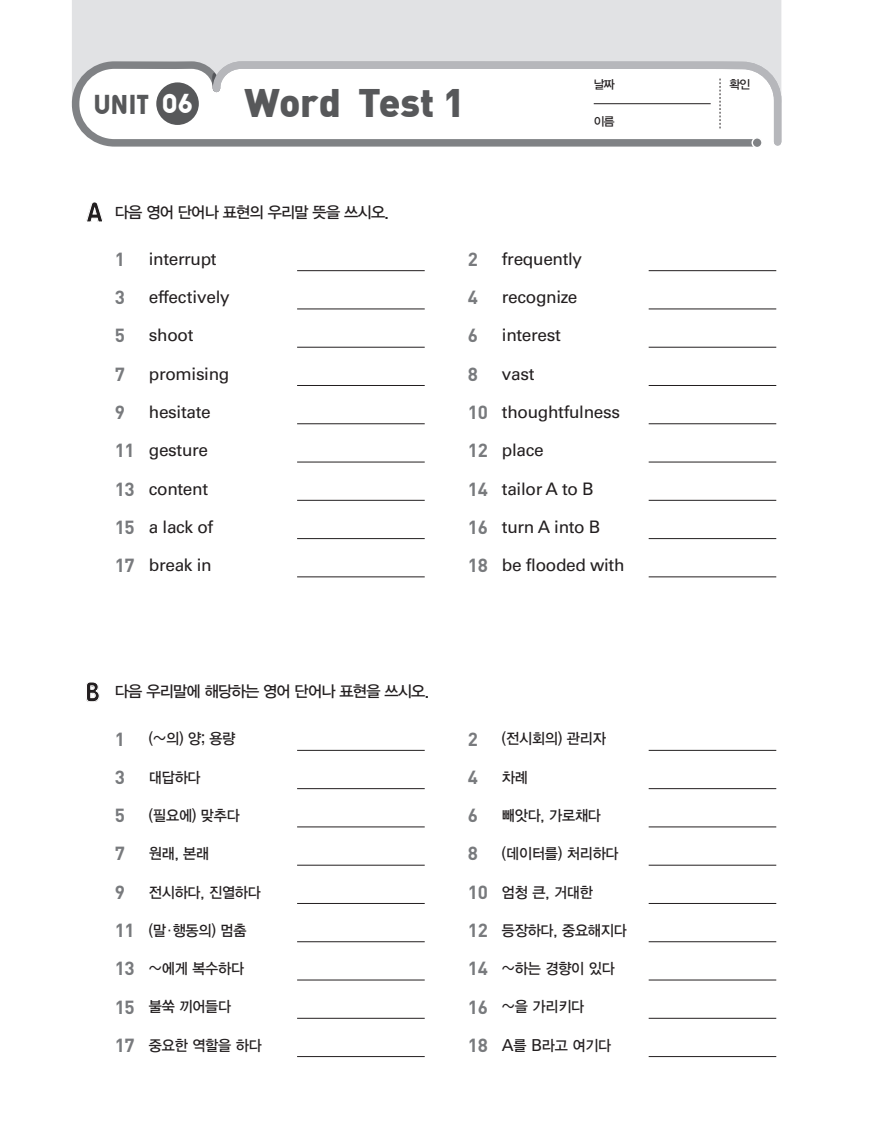
<style>
.page{position:relative;width:872px;height:1127px;background:#fff}
.page>*{position:absolute;margin:0;border:0;box-sizing:border-box;transform-origin:0 0}
.t1{font:39px "Dinbla";letter-spacing:-.005em;color:#57585a}
.t2{font:700 27px "Harry";color:#231f20}
.t3{font:700 26.1px "Harry";letter-spacing:.005em;color:#57585a}
.t4{font:700 18.75px "DIN";color:#787a7d}
.t5{font:17.25px "Univers LT Std";letter-spacing:-.02em;color:#231f20}
.t6{font:15.75px "YDVYGO13";letter-spacing:-.05em;color:#231f20}
.t7{font:15px "YDVYGO13";letter-spacing:-.015em;color:#231f20;scale:.95 1}
.t8{font:12px "YDVYGO13";color:#231f20}
.s1{color:#fff}
.s2{font-family:"DIN";font-weight:700;font-size:18.75px;color:#787a7d}
.s3{font-family:"Univers LT Std";font-size:16.5px}
</style>
<div class="page">
<hr style="left:297px;top:270px;width:128px;height:1px;background:#231f20">
<hr style="left:648px;top:270px;width:128px;height:1px;background:#231f20">
<hr style="left:297px;top:309px;width:128px;height:1px;background:#231f20">
<hr style="left:648px;top:309px;width:128px;height:1px;background:#231f20">
<hr style="left:297px;top:347px;width:128px;height:1px;background:#231f20">
<hr style="left:648px;top:347px;width:128px;height:1px;background:#231f20">
<hr style="left:297px;top:385px;width:128px;height:1px;background:#231f20">
<hr style="left:648px;top:385px;width:128px;height:1px;background:#231f20">
<hr style="left:297px;top:423px;width:128px;height:1px;background:#231f20">
<hr style="left:648px;top:423px;width:128px;height:1px;background:#231f20">
<hr style="left:297px;top:462px;width:128px;height:1px;background:#231f20">
<hr style="left:648px;top:462px;width:128px;height:1px;background:#231f20">
<hr style="left:297px;top:500px;width:128px;height:1px;background:#231f20">
<hr style="left:648px;top:500px;width:128px;height:1px;background:#231f20">
<hr style="left:297px;top:538px;width:128px;height:1px;background:#231f20">
<hr style="left:648px;top:538px;width:128px;height:1px;background:#231f20">
<hr style="left:297px;top:577px;width:128px;height:1px;background:#231f20">
<hr style="left:648px;top:577px;width:128px;height:1px;background:#231f20">
<hr style="left:297px;top:750px;width:128px;height:1px;background:#231f20">
<hr style="left:648px;top:750px;width:128px;height:1px;background:#231f20">
<hr style="left:297px;top:788px;width:128px;height:1px;background:#231f20">
<hr style="left:648px;top:788px;width:128px;height:1px;background:#231f20">
<hr style="left:297px;top:826px;width:128px;height:1px;background:#231f20">
<hr style="left:648px;top:826px;width:128px;height:1px;background:#231f20">
<hr style="left:297px;top:865px;width:128px;height:1px;background:#231f20">
<hr style="left:648px;top:865px;width:128px;height:1px;background:#231f20">
<hr style="left:297px;top:903px;width:128px;height:1px;background:#231f20">
<hr style="left:648px;top:903px;width:128px;height:1px;background:#231f20">
<hr style="left:297px;top:941px;width:128px;height:1px;background:#231f20">
<hr style="left:648px;top:941px;width:128px;height:1px;background:#231f20">
<hr style="left:297px;top:980px;width:128px;height:1px;background:#231f20">
<hr style="left:648px;top:980px;width:128px;height:1px;background:#231f20">
<hr style="left:297px;top:1018px;width:128px;height:1px;background:#231f20">
<hr style="left:648px;top:1018px;width:128px;height:1px;background:#231f20">
<hr style="left:297px;top:1056px;width:128px;height:1px;background:#231f20">
<hr style="left:648px;top:1056px;width:128px;height:1px;background:#231f20">
<div style="left:72px;top:0;width:709px;height:58px;background:#e1e2e4"></div>
<svg style="left:71px;top:58px;width:138px;height:89px"></svg>
<svg style="left:209px;top:58px;width:573px;height:89px"></svg>
<div style="left:752px;top:138px;width:10px;height:10px;background:#808285;border-radius:50%"></div>
<div style="left:751px;top:137px;width:11px;height:11px;border:2px solid #fff;border-radius:50%"></div>
<div style="left:156px;top:82px;width:43px;height:43px;background:#57585a;border-radius:50%"></div>
<svg style="left:719px;top:79px;width:1px;height:49px"></svg>
<hr style="left:594px;top:103px;width:116px;height:1px;background:#231f20">
<h3 class="t3" style="left:94px;top:86px;width:101px">UNIT <span class="s1">06</span></h3>
<h1 class="t1" style="left:244px;top:76px;width:222px">Word Test 1</h1>
<p class="t8" style="left:594px;top:78px;width:23px">날짜</p>
<p class="t8" style="left:594px;top:114px;width:23px">이름</p>
<h2 class="t2" style="left:85px;top:194px;width:21px">A</h2>
<p class="t6" style="left:115px;top:203px;width:275px">다음 영어 단어나 표현의 우리말 뜻을 쓰시오.</p>
<p class="t4" style="left:115px;top:247px;width:12px">1</p>
<p class="t5" style="left:149px;top:249px;width:69px">interrupt</p>
<p class="t4" style="left:468px;top:247px;width:12px">2</p>
<p class="t5" style="left:502px;top:249px;width:82px">frequently</p>
<p class="t4" style="left:115px;top:285px;width:12px">3</p>
<p class="t5" style="left:149px;top:287px;width:82px">effectively</p>
<p class="t4" style="left:468px;top:285px;width:12px">4</p>
<p class="t5" style="left:502px;top:287px;width:77px">recognize</p>
<p class="t4" style="left:115px;top:323px;width:12px">5</p>
<p class="t5" style="left:149px;top:325px;width:46px">shoot</p>
<p class="t4" style="left:468px;top:323px;width:12px">6</p>
<p class="t5" style="left:502px;top:325px;width:60px">interest</p>
<p class="t4" style="left:115px;top:362px;width:12px">7</p>
<p class="t5" style="left:149px;top:363px;width:82px">promising</p>
<p class="t4" style="left:468px;top:362px;width:12px">8</p>
<p class="t5" style="left:502px;top:363px;width:34px">vast</p>
<p class="t4" style="left:115px;top:400px;width:12px">9</p>
<p class="t5" style="left:149px;top:402px;width:63px">hesitate</p>
<p class="t5" style="left:468px;top:402px;width:154px"><span class="s2">10</span> thoughtfulness</p>
<p class="t5" style="left:115px;top:440px;width:95px"><span class="s2">11</span> gesture</p>
<p class="t5" style="left:468px;top:440px;width:77px"><span class="s2">12</span> place</p>
<p class="t5" style="left:115px;top:478px;width:95px"><span class="s2">13</span> content</p>
<p class="t5" style="left:468px;top:478px;width:127px"><span class="s2">14</span> tailor A to B</p>
<p class="t5" style="left:115px;top:516px;width:100px"><span class="s2">15</span> a lack of</p>
<p class="t5" style="left:468px;top:516px;width:134px"><span class="s2">16</span> turn A into B</p>
<p class="t5" style="left:115px;top:555px;width:98px"><span class="s2">17</span> break in</p>
<p class="t5" style="left:468px;top:555px;width:158px"><span class="s2">18</span> be flooded with</p>
<h2 class="t2" style="left:85px;top:673px;width:17px">B</h2>
<p class="t6" style="left:115px;top:682px;width:316px">다음 우리말에 해당하는 영어 단어나 표현을 쓰시오.</p>
<p class="t4" style="left:115px;top:726px;width:12px">1</p>
<p class="t7" style="left:149px;top:730px;width:93px">(~의) 양; 용량</p>
<p class="t4" style="left:468px;top:726px;width:12px">2</p>
<p class="t7" style="left:502px;top:730px;width:111px">(전시회의) 관리자</p>
<p class="t4" style="left:115px;top:765px;width:12px">3</p>
<p class="t7" style="left:149px;top:768px;width:56px">대답하다</p>
<p class="t4" style="left:468px;top:765px;width:12px">4</p>
<p class="t7" style="left:502px;top:768px;width:29px">차례</p>
<p class="t4" style="left:115px;top:803px;width:12px">5</p>
<p class="t7" style="left:149px;top:807px;width:97px">(필요에) 맞추다</p>
<p class="t4" style="left:468px;top:803px;width:12px">6</p>
<p class="t7" style="left:502px;top:807px;width:106px">빼앗다, 가로채다</p>
<p class="t4" style="left:115px;top:841px;width:12px">7</p>
<p class="t7" style="left:149px;top:845px;width:65px">원래, 본래</p>
<p class="t4" style="left:468px;top:841px;width:12px">8</p>
<p class="t7" style="left:502px;top:845px;width:124px">(데이터를) 처리하다</p>
<p class="t4" style="left:115px;top:879px;width:12px">9</p>
<p class="t7" style="left:149px;top:883px;width:119px">전시하다, 진열하다</p>
<p class="t7" style="left:468px;top:883px;width:133px"><span class="s2">10</span> 엄청 큰, 거대한</p>
<p class="t7" style="left:115px;top:921px;width:140px"><span class="s2">11</span> (말·행동의) 멈춤</p>
<p class="t7" style="left:468px;top:921px;width:169px"><span class="s2">12</span> 등장하다, 중요해지다</p>
<p class="t7" style="left:115px;top:960px;width:138px"><span class="s2">13</span> ~에게 복수하다</p>
<p class="t7" style="left:468px;top:960px;width:156px"><span class="s2">14</span> ~하는 경향이 있다</p>
<p class="t7" style="left:115px;top:998px;width:124px"><span class="s2">15</span> 불쑥 끼어들다</p>
<p class="t7" style="left:468px;top:998px;width:124px"><span class="s2">16</span> ~을 가리키다</p>
<p class="t7" style="left:115px;top:1036px;width:156px"><span class="s2">17</span> 중요한 역할을 하다</p>
<p class="t7" style="left:468px;top:1036px;width:152px"><span class="s2">18</span> <span class="s3">A</span>를 <span class="s3">B</span>라고 여기다</p>
<p class="t8" style="left:729px;top:78px;width:23px">확인</p>
</div>
